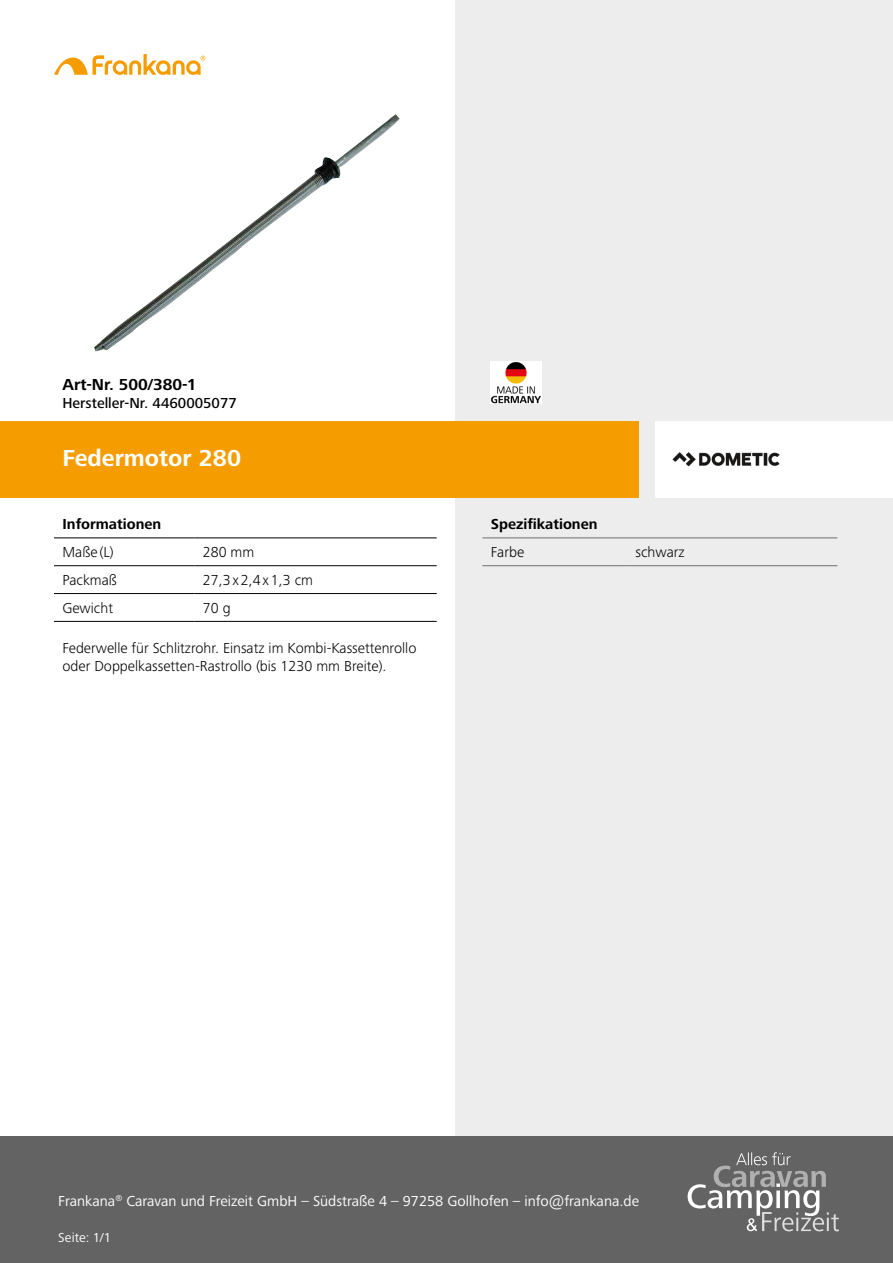
<style>
.page{position:relative;width:893px;height:1263px;background:#fff}
.page>*{position:absolute;margin:0;border:0;box-sizing:border-box;transform-origin:0 0}
.t1{font:700 24px "Frutiger Next Pro";color:#fff}
.t2{font:700 16.5px "Frutiger Next Pro";color:#000}
.t3{font:300 15px/18px "Frutiger Next Pro";color:#000}
.t4{font:15px "Frutiger Next Pro";color:#fff}
.t5{font:700 15px "Frutiger Next Pro";color:#000}
.t6{font:500 15px "Frutiger Next Pro";color:#000}
.t7{font:300 15px "Frutiger Next Pro";letter-spacing:.125em;color:#000}
.t8{font:13.5px "Frutiger Next Pro";letter-spacing:.01em;color:#fff}
</style>
<div class="page">
<div style="left:455px;top:0;width:438px;height:1263px;background:#ededed"></div>
<hr style="left:482px;top:538px;width:145px;height:1px;background:#706f6f">
<hr style="left:627px;top:538px;width:210px;height:1px;background:#706f6f">
<hr style="left:482px;top:565px;width:145px;height:1px;background:#706f6f">
<hr style="left:627px;top:565px;width:210px;height:1px;background:#706f6f">
<hr style="left:54px;top:565px;width:140px;height:1px;background:#000">
<hr style="left:194px;top:565px;width:243px;height:1px;background:#000">
<hr style="left:54px;top:593px;width:140px;height:1px;background:#000">
<hr style="left:194px;top:593px;width:243px;height:1px;background:#000">
<hr style="left:54px;top:621px;width:140px;height:1px;background:#000">
<hr style="left:194px;top:621px;width:243px;height:1px;background:#000">
<hr style="left:54px;top:538px;width:140px;height:1px;background:#000">
<hr style="left:194px;top:538px;width:243px;height:1px;background:#000">
<svg style="left:54px;top:54px;width:151px;height:21px"></svg>
<img style="left:94px;top:114px;width:306px;height:238px">
<div style="left:0;top:421px;width:638px;height:76px;background:#f59c00"></div>
<div style="left:655px;top:421px;width:238px;height:76px;background:#fff"></div>
<img style="left:672px;top:452px;width:107px;height:15px">
<img style="left:491px;top:362px;width:51px;height:41px">
<div style="left:0;top:1136px;width:893px;height:127px;background:#646363"></div>
<svg style="left:688px;top:1152px;width:151px;height:79px"></svg>
<p class="t2" style="left:63px;top:375px;width:136px">Art-Nr. 500/380-1</p>
<p class="t6" style="left:63px;top:394px;width:176px">Hersteller-Nr. 4460005077</p>
<h1 class="t1" style="left:63px;top:444px;width:180px">Federmotor 280</h1>
<p class="t5" style="left:63px;top:516px;width:100px">Informationen</p>
<p class="t3" style="left:63px;top:543px;width:53px">Maße (L)</p>
<p class="t3" style="left:203px;top:543px;width:53px">280 mm</p>
<p class="t3" style="left:63px;top:571px;width:56px">Packmaß</p>
<p class="t7" style="left:203px;top:571px;width:112px">27,3x2,4x1,3 cm</p>
<p class="t3" style="left:63px;top:599px;width:52px">Gewicht</p>
<p class="t3" style="left:203px;top:599px;width:29px">70 g</p>
<p class="t3" style="left:63px;top:639px;width:355px">Federwelle für Schlitzrohr. Einsatz im Kombi-Kassettenrollo oder Doppelkassetten-Rastrollo (bis 1230 mm Breite).</p>
<p class="t5" style="left:491px;top:516px;width:108px">Spezifikationen</p>
<p class="t3" style="left:491px;top:543px;width:35px">Farbe</p>
<p class="t3" style="left:635px;top:543px;width:51px">schwarz</p>
<p class="t4" style="left:58px;top:1192px;width:582px">Frankana<sup>®</sup> Caravan und Freizeit GmbH – Südstraße 4 – 97258 Gollhofen – info@frankana.de</p>
<p class="t8" style="left:58px;top:1230px;width:54px">Seite: 1/1</p>
</div>
